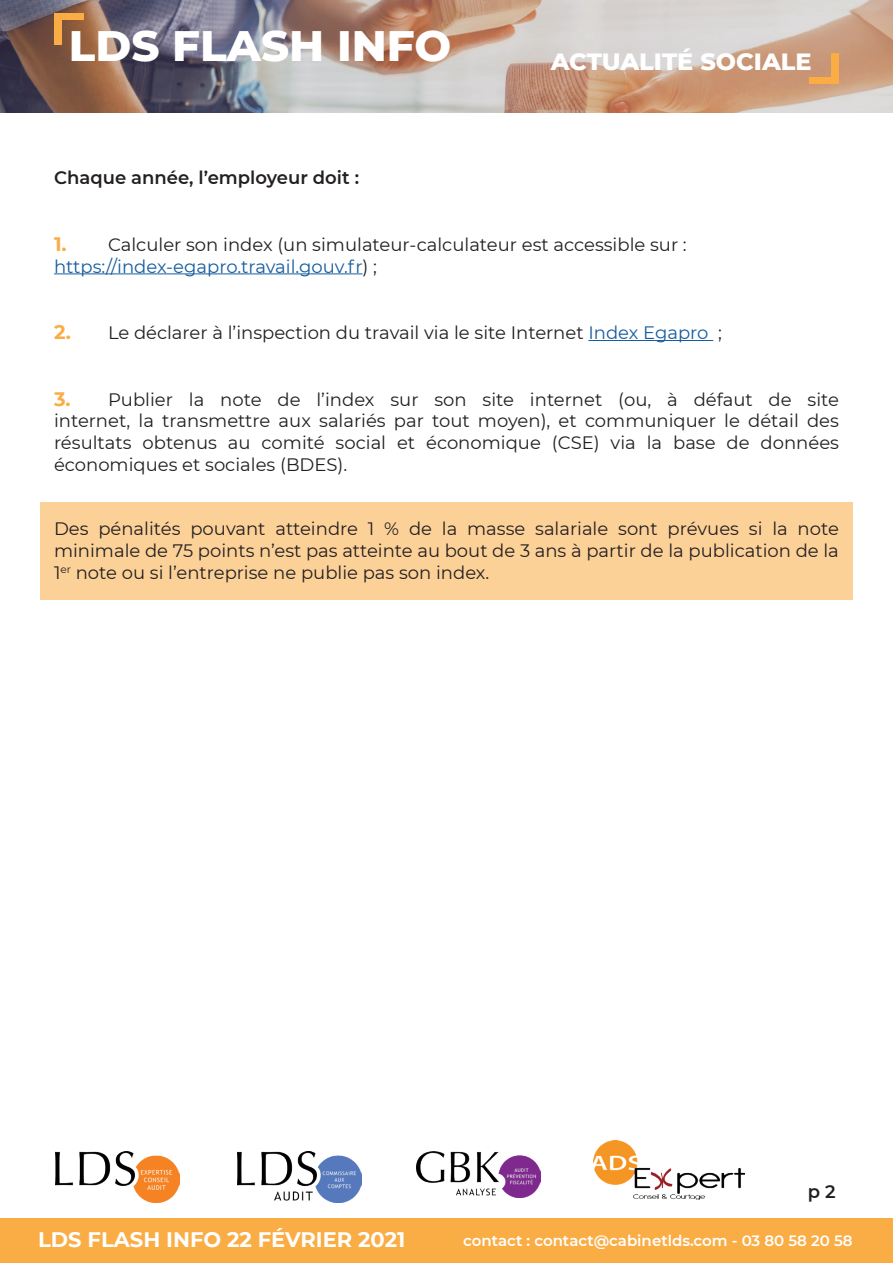
<style>
.page{position:relative;width:893px;height:1263px;background:#fff}
.page>*{position:absolute;margin:0;border:0;box-sizing:border-box;transform-origin:0 0}
.t1{font:800 43.5px "Montserrat";color:#fff}
.t2{font:800 24px "Montserrat";color:#fff}
.t3{font:700 21px "Montserrat";color:#fff}
.t4{font:18px/21.6px "Montserrat";color:#231f20;text-align:justify}
.t5{font:600 18px "Montserrat";color:#231f20}
.t6{font:600 15px "Montserrat";color:#fff}
.s1{font-weight:700;font-size:19.5px;color:#faad45}
.s2{color:#175d9e}
</style>
<div class="page">
<div style="left:0;top:1218px;width:893px;height:45px;background:#faad45"></div>
<img style="left:55px;top:1151px;width:125px;height:51px">
<img style="left:237px;top:1151px;width:124px;height:51px">
<img style="left:416px;top:1151px;width:124px;height:46px">
<img style="left:594px;top:1141px;width:151px;height:58px">
<svg style="left:0;top:0;width:893px;height:113px;background:#ae988f"></svg>
<div style="left:54px;top:14px;width:29px;height:6px;background:#faad45"></div>
<div style="left:54px;top:14px;width:8px;height:30px;background:#faad45"></div>
<div style="left:810px;top:78px;width:29px;height:6px;background:#faad45"></div>
<div style="left:832px;top:54px;width:7px;height:30px;background:#faad45"></div>
<div style="left:40px;top:502px;width:813px;height:98px;background:#fcd198"></div>
<hr style="left:54px;top:273px;width:308px;height:1px;background:#175d9e">
<hr style="left:588px;top:340px;width:125px;height:1px;background:#175d9e">
<h1 class="t1" style="left:69px;top:14px;width:384px">LDS FLASH INFO</h1>
<p class="t5" style="left:54px;top:165px;width:307px">Chaque année, l’employeur doit :</p>
<h2 class="t2" style="left:551px;top:44px;width:262px">ACTUALITÉ SOCIALE</h2>
<p class="t4" style="left:54px;top:233px;width:634px"><span class="s1">1.</span> Calculer son index (un simulateur-calculateur est accessible sur : <span class="s2">https://index-egapro.travail.gouv.fr</span>) ;</p>
<p class="t4" style="left:54px;top:321px;width:669px"><span class="s1">2.</span> Le déclarer à l’inspection du travail via le site Internet <span class="s2">Index Egapro</span> ;</p>
<p class="t4" style="left:54px;top:388px;width:786px"><span class="s1">3.</span> Publier la note de l’index sur son site internet (ou, à défaut de site internet, la transmettre aux salariés par tout moyen), et communiquer le détail des résultats obtenus au comité social et économique (CSE) via la base de données économiques et sociales (BDES).</p>
<p class="t4" style="left:54px;top:517px;width:786px">Des pénalités pouvant atteindre 1 % de la masse salariale sont prévues si la note minimale de 75 points n’est pas atteinte au bout de 3 ans à partir de la publication de la 1<sup>er</sup> note ou si l’entreprise ne publie pas son index.</p>
<p class="t3" style="left:38px;top:1224px;width:369px">LDS FLASH INFO 22 FÉVRIER 2021</p>
<p class="t5" style="left:808px;top:1178px;width:29px">p 2</p>
<p class="t6" style="left:463px;top:1230px;width:391px">contact : contact@cabinetlds.com - 03 80 58 20 58</p>
</div>
